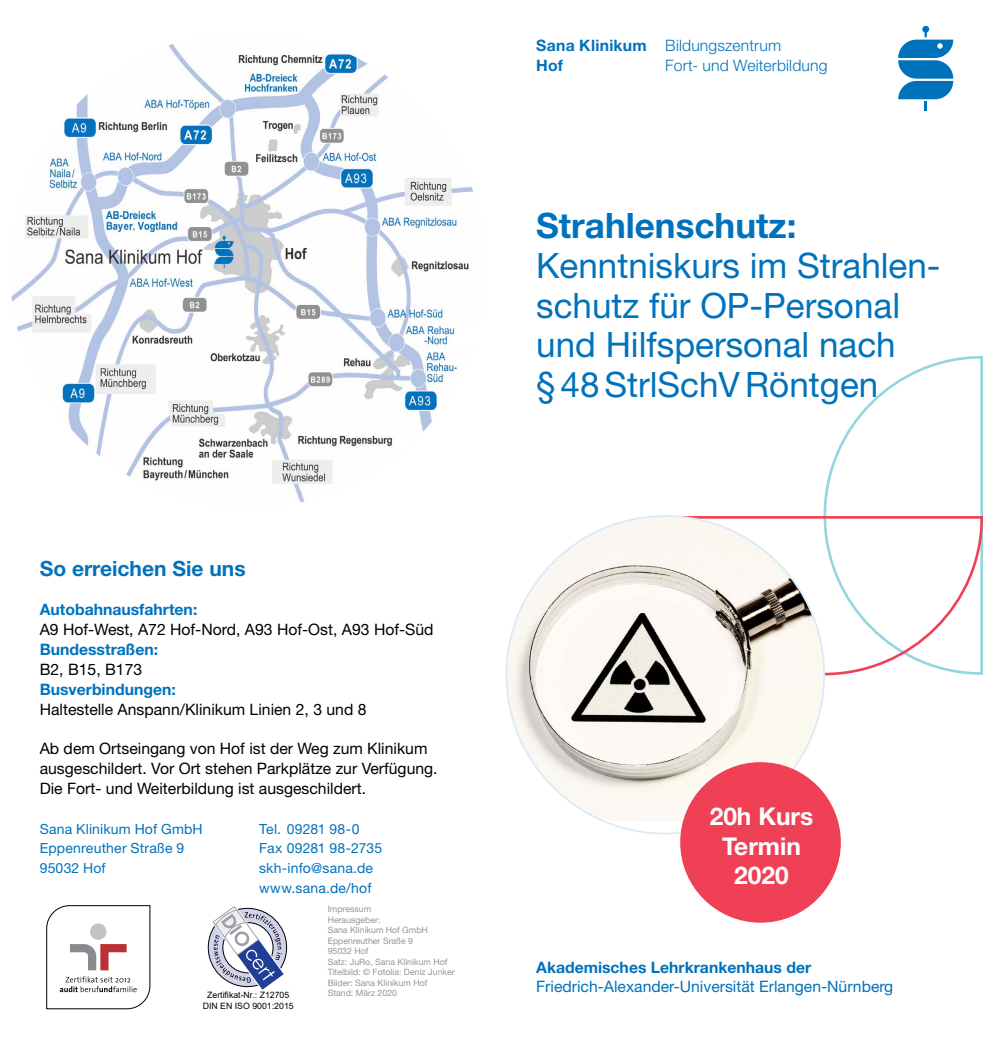
<style>
.page{position:relative;width:993px;height:1042px;background:#fff}
.page>*{position:absolute;margin:0;border:0;box-sizing:border-box;transform-origin:0 0}
.t1{font:35px/39.7px "Helvetica Neue LT Pro";color:#0072bc}
.t2{font:700 35px "Helvetica Neue LT Pro";color:#0072bc}
.t3{font:700 24.5px/29.4px "Helvetica Neue LT Pro";color:#fff;text-align:center}
.t4{font:700 21px "Helvetica Neue LT Pro";color:#0072bc}
.t5{font:15.75px/19.8px "Helvetica Neue LT Pro";color:#000}
.t6{font:700 15.75px "Helvetica Neue LT Pro";color:#0072bc}
.t7{font:15.75px "Helvetica Neue LT Pro";color:#0072bc}
.t8{font:300 15.75px/19.8px "Helvetica Neue LT Pro";letter-spacing:.01em;color:#0072bc}
.t9{font:700 15.75px/19.8px "Helvetica Neue LT Pro";letter-spacing:.02em;color:#0072bc}
.t10{font:14px/19.8px "Helvetica Neue LT Pro";letter-spacing:.015em;color:#0072bc}
.t11{font:8.75px/10.5px "Helvetica Neue LT Pro";color:#939598}
.t12{font:8.75px/10.5px "Arial";color:#000;text-align:center}
</style>
<div class="page">
<img style="left:10px;top:32px;width:476px;height:476px;border-radius:238px">
<svg style="left:46px;top:905px;width:104px;height:104px"></svg>
<svg style="left:208px;top:906px;width:79px;height:84px"></svg>
<svg style="left:823px;top:356px;width:160px;height:159px"></svg>
<svg style="left:677px;top:515px;width:307px;height:162px"></svg>
<img style="left:508px;top:516px;width:315px;height:305px">
<div style="left:680px;top:763px;width:159px;height:159px;background:#ef4056;border-radius:50%"></div>
<svg style="left:898px;top:26px;width:54px;height:85px"></svg>
<h3 class="t4" style="left:40px;top:556px;width:207px">So erreichen Sie uns</h3>
<p class="t6" style="left:40px;top:600px;width:159px">Autobahnausfahrten:</p>
<p class="t5" style="left:40px;top:619px;width:395px">A9 Hof-West, A72 Hof-Nord, A93 Hof-Ost, A93 Hof-Süd</p>
<p class="t6" style="left:40px;top:640px;width:120px">Bundesstraßen:</p>
<p class="t5" style="left:40px;top:659px;width:104px">B2, B15, B173</p>
<p class="t6" style="left:40px;top:679px;width:137px">Busverbindungen:</p>
<p class="t5" style="left:40px;top:699px;width:328px">Haltestelle Anspann/Klinikum Linien 2, 3 und 8</p>
<p class="t5" style="left:40px;top:738px;width:399px">Ab dem Ortseingang von Hof ist der Weg zum Klinikum ausgeschildert. Vor Ort stehen Parkplätze zur Verfügung.<br>Die Fort- und Weiterbildung ist ausgeschildert.</p>
<p class="t10" style="left:40px;top:818px;width:164px">Sana Klinikum Hof GmbH<br>Eppenreuther Straße 9<br>95032 Hof</p>
<p class="t10" style="left:259px;top:818px;width:125px">Tel. 09281 98-0<br>Fax 09281 98-2735 skh-info@sana.de www.sana.de/hof</p>
<p class="t12" style="left:203px;top:990px;width:92px">Zertifikat-Nr.: Z12705<br>DIN EN ISO 9001:2015</p>
<p class="t11" style="left:327px;top:903px;width:128px">Impressum<br>Herausgeber:<br>Sana Klinikum Hof GmbH<br>Eppenreuther Sraße 9<br>95032 Hof<br>Satz: JuRo, Sana Klinikum Hof<br>Titelbild: © Fotolia: Deniz Junker<br>Bilder: Sana Klinikum Hof<br>Stand: März 2020</p>
<p class="t9" style="left:536px;top:35px;width:112px">Sana Klinikum<br>Hof</p>
<p class="t8" style="left:665px;top:35px;width:164px">Bildungszentrum<br>Fort- und Weiterbildung</p>
<h1 class="t2" style="left:536px;top:204px;width:261px">Strahlenschutz:</h1>
<h1 class="t1" style="left:536px;top:245px;width:405px">Kenntniskurs im Strahlen&shy;schutz für OP-Personal und Hilfspersonal nach §48StrlSchVRöntgen</h1>
<h2 class="t3" style="left:709px;top:801px;width:105px">20h Kurs<br>Termin<br>2020</h2>
<p class="t6" style="left:536px;top:957px;width:276px">Akademisches Lehrkrankenhaus der</p>
<p class="t7" style="left:536px;top:977px;width:358px">Friedrich-Alexander-Universität Erlangen-Nürnberg</p>
</div>
